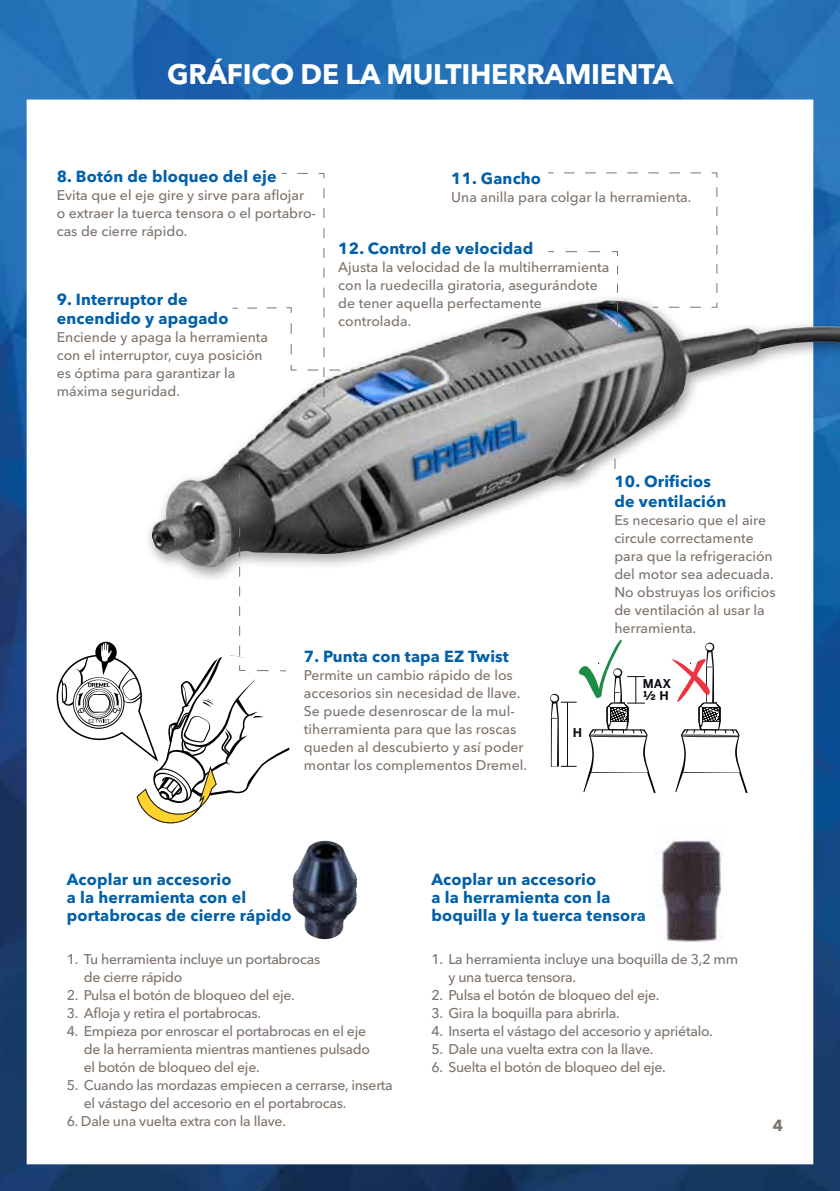
<style>
.page{position:relative;width:840px;height:1191px;background:#fff}
.page>*{position:absolute;margin:0;border:0;box-sizing:border-box;transform-origin:0 0}
.t1{font:700 28px "Avenir Next LT Pro";letter-spacing:-.01em;color:#fff}
.t2{font:700 16px/18px "Avenir Next LT Pro";letter-spacing:.01em;color:#0060a9}
.t3{font:700 16px "Avenir Next LT Pro";color:#7e736c}
.t4{font:500 14px/18px "Avenir Next LT Pro";color:#7e736c}
.t5{font:500 14px/18px "Avenir Next LT Pro";letter-spacing:-.02em;color:#7e736c}
.t6{font:700 12.2px/12.2px "Benton Sans";color:#120c14}
</style>
<div class="page">
<img style="left:0;top:0;width:839px;height:1191px">
<svg style="left:670px;top:642px;width:77px;height:151px"></svg>
<svg style="left:550px;top:639px;width:105px;height:154px"></svg>
<div style="left:143px;top:293px;width:696px;height:292px;background:#000;opacity:.4"></div>
<img style="left:261px;top:300px;width:344px;height:131px">
<svg style="left:614px;top:417px;width:1px;height:52px"></svg>
<svg style="left:231px;top:172px;width:170px;height:241px"></svg>
<svg style="left:547px;top:172px;width:170px;height:154px"></svg>
<svg style="left:52px;top:472px;width:250px;height:352px"></svg>
<img style="left:292px;top:841px;width:65px;height:98px">
<img style="left:655px;top:827px;width:72px;height:126px">
<h1 class="t1" style="left:167px;top:57px;width:507px">GRÁFICO DE LA MULTIHERRAMIENTA</h1>
<p class="t2" style="left:57px;top:168px;width:221px">8. Botón de bloqueo del eje</p>
<p class="t4" style="left:57px;top:186px;width:261px">Evita que el eje gire y sirve para aflojar o extraer la tuerca tensora o el portabro&shy;cas de cierre rápido.</p>
<p class="t2" style="left:57px;top:289px;width:173px;line-height:19.8px">9. Interruptor de encendido y apagado</p>
<p class="t4" style="left:57px;top:328px;width:213px">Enciende y apaga la herramienta con el interruptor, cuya posición es óptima para garantizar la máxima seguridad.</p>
<p class="t2" style="left:451px;top:169px;width:91px">11. Gancho</p>
<p class="t4" style="left:451px;top:188px;width:241px">Una anilla para colgar la herramienta.</p>
<p class="t2" style="left:338px;top:239px;width:196px">12. Control de velocidad</p>
<p class="t4" style="left:338px;top:258px;width:272px">Ajusta la velocidad de la multiherramienta con la ruedecilla giratoria, asegurándote de tener aquella perfectamente controlada.</p>
<p class="t2" style="left:614px;top:472px;width:113px;line-height:19.8px">10. Orificios de ventilación</p>
<p class="t4" style="left:614px;top:511px;width:163px">Es necesario que el aire circule correctamente para que la refrigeración del motor sea adecuada.<br>No obstruyas los orificios de ventilación al usar la herramienta.</p>
<p class="t2" style="left:304px;top:647px;width:206px">7. Punta con tapa EZ Twist</p>
<p class="t4" style="left:304px;top:665px;width:224px">Permite un cambio rápido de los accesorios sin necesidad de llave.<br>Se puede desenroscar de la mul&shy;tiherramienta para que las roscas queden al descubierto y así poder montar los complementos Dremel.</p>
<p class="t6" style="left:572px;top:726px;width:11px">H</p>
<p class="t6" style="left:642px;top:677px;width:30px">MAX ½ H</p>
<p class="t2" style="left:67px;top:870px;width:226px">Acoplar un accesorio<br>a la herramienta con el portabrocas de cierre rápido</p>
<p class="t5" style="left:84px;top:950px;width:238px;text-indent:-17px">1. Tu herramienta incluye un portabrocas de cierre rápido</p>
<p class="t5" style="left:67px;top:986px;width:229px">2. Pulsa el botón de bloqueo del eje.</p>
<p class="t5" style="left:67px;top:1004px;width:196px">3. Afloja y retira el portabrocas.</p>
<p class="t5" style="left:84px;top:1022px;width:287px;text-indent:-17px">4. Empieza por enroscar el portabrocas en el eje de la herramienta mientras mantienes pulsado el botón de bloqueo del eje.</p>
<p class="t5" style="left:84px;top:1076px;width:310px;text-indent:-17px">5. Cuando las mordazas empiecen a cerrarse, inserta el vástago del accesorio en el portabrocas.</p>
<p class="t5" style="left:67px;top:1112px;width:221px">6. Dale una vuelta extra con la llave.</p>
<p class="t2" style="left:431px;top:870px;width:216px">Acoplar un accesorio<br>a la herramienta con la boquilla y la tuerca tensora</p>
<p class="t5" style="left:448px;top:950px;width:291px;text-indent:-17px">1. La herramienta incluye una boquilla de 3,2 mm y una tuerca tensora.</p>
<p class="t5" style="left:431px;top:986px;width:229px">2. Pulsa el botón de bloqueo del eje.</p>
<p class="t5" style="left:431px;top:1004px;width:190px">3. Gira la boquilla para abrirla.</p>
<p class="t5" style="left:431px;top:1022px;width:283px">4. Inserta el vástago del accesorio y apriétalo.</p>
<p class="t5" style="left:431px;top:1040px;width:223px">5. Dale una vuelta extra con la llave.</p>
<p class="t5" style="left:431px;top:1058px;width:236px">6. Suelta el botón de bloqueo del eje.</p>
<p class="t3" style="left:772px;top:1116px;width:12px">4</p>
</div>
